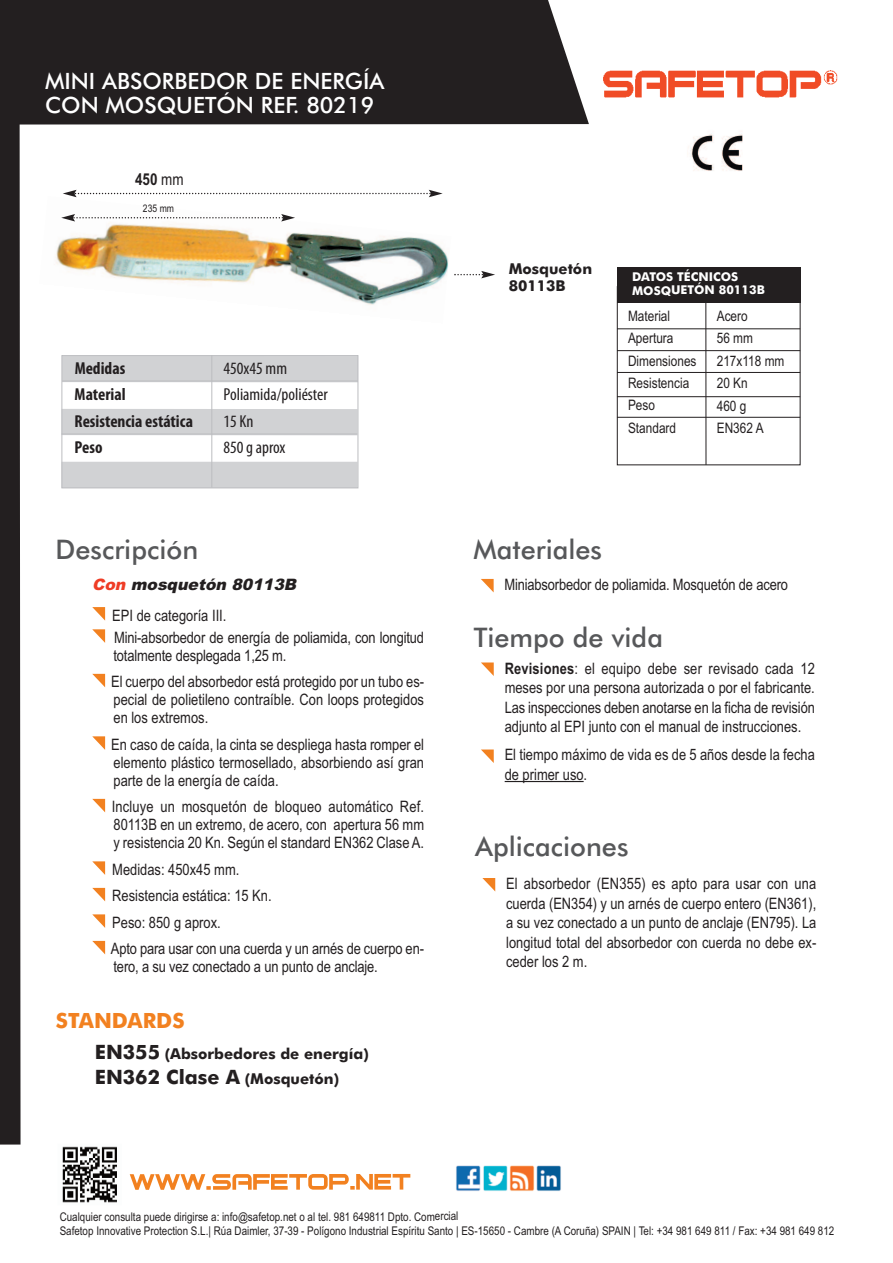
<style>
.page{position:relative;width:893px;height:1263px;background:#fff}
.page>*{position:absolute;margin:0;border:0;box-sizing:border-box;transform-origin:0 0}
.t1{font:500 27px "Futura BT";color:#57585a}
.t2{font:500 22.5px/24px "Futura BT";color:#fff}
.t3{font:700 21px "Futura BT";color:#f28120}
.t4{font:700 19.8px "Futura BT";color:#231f20}
.t5{font:condensed 17.4px/26.4px "Myriad Pro";color:#231f20}
.t6{font:700 condensed 17.4px/26.4px "Myriad Pro";color:#231f20}
.t7{font:700 16.35px "Arial Narrow";color:#231f20}
.t8{font:15.75px/19.5px "Arial Narrow";color:#231f20}
.t9{font:italic 900 15.75px "Arial";color:#231f20}
.t10{font:700 15px/16.5px "Futura BT";color:#231f20}
.t11{font:14.4px/22.4px "Arial Narrow";color:#231f20}
.t12{font:700 12.15px/13.6px "Futura BT";color:#fff}
.t13{font:12px/14.2px "Arial Narrow";color:#231f20}
.t14{font:10.5px "Arial Narrow";color:#231f20}
.s1{font-weight:400}
.s2{color:#ef3c25}
.s3{font-size:19.8px}
.s4{font-size:15px}
.s5{font-weight:700}
</style>
<div class="page">
<div style="left:21px;top:0;width:568px;height:125px;background:#231f20"></div>
<svg style="left:92px;top:607px;width:13px;height:14px"></svg>
<svg style="left:92px;top:629px;width:13px;height:14px"></svg>
<svg style="left:92px;top:941px;width:13px;height:13px"></svg>
<svg style="left:92px;top:674px;width:13px;height:13px"></svg>
<svg style="left:92px;top:799px;width:13px;height:13px"></svg>
<svg style="left:92px;top:861px;width:13px;height:14px"></svg>
<svg style="left:92px;top:888px;width:13px;height:13px"></svg>
<svg style="left:92px;top:914px;width:13px;height:14px"></svg>
<svg style="left:92px;top:736px;width:13px;height:14px"></svg>
<svg style="left:130px;top:1174px;width:280px;height:16px"></svg>
<img style="left:62px;top:1146px;width:55px;height:57px">
<img style="left:603px;top:70px;width:235px;height:28px">
<img style="left:456px;top:1165px;width:105px;height:26px">
<svg style="left:481px;top:579px;width:13px;height:13px"></svg>
<svg style="left:481px;top:662px;width:13px;height:14px"></svg>
<svg style="left:481px;top:749px;width:13px;height:14px"></svg>
<hr style="left:505px;top:781px;width:79px;height:1px;background:#231f20">
<svg style="left:482px;top:878px;width:13px;height:13px"></svg>
<div style="left:0;top:0;width:21px;height:1144px;background:#231f20"></div>
<img style="left:690px;top:133px;width:53px;height:38px">
<svg style="left:454px;top:271px;width:41px;height:7px"></svg>
<img style="left:56px;top:197px;width:393px;height:108px">
<div style="left:62px;top:356px;width:296px;height:26px;background:#d1d2d4"></div>
<div style="left:61px;top:462px;width:296px;height:26px;background:#d1d2d4"></div>
<div style="left:62px;top:409px;width:295px;height:26px;background:#d1d2d4"></div>
<div style="left:62px;top:355px;width:296px;height:133px;border:1px solid #bcbdc0"></div>
<hr style="left:62px;top:434px;width:295px;height:1px;background:#bcbdc0">
<hr style="left:62px;top:381px;width:296px;height:1px;background:#bcbdc0">
<hr style="left:211px;top:355px;width:1px;height:132px;background:#bcbdc0">
<svg style="left:63px;top:190px;width:380px;height:7px"></svg>
<svg style="left:61px;top:214px;width:234px;height:7px"></svg>
<div style="left:617px;top:286px;width:183px;height:179px;border:1px solid #231f20"></div>
<hr style="left:617px;top:328px;width:183px;height:1px;background:#231f20">
<hr style="left:617px;top:350px;width:183px;height:1px;background:#231f20">
<hr style="left:617px;top:372px;width:183px;height:1px;background:#231f20">
<hr style="left:617px;top:396px;width:183px;height:1px;background:#231f20">
<hr style="left:617px;top:417px;width:183px;height:1px;background:#231f20">
<hr style="left:705px;top:299px;width:1px;height:166px;background:#231f20">
<div style="left:617px;top:267px;width:183px;height:36px;background:#231f20"></div>
<h2 class="t2" style="left:45px;top:69px;width:341px">MINI ABSORBEDOR DE ENERGÍA<br>CON MOSQUETÓN REF. 80219</h2>
<p class="t7" style="left:135px;top:170px;width:50px">450 <span class="s1">mm</span></p>
<p class="t14" style="left:143px;top:202px;width:33px">235 mm</p>
<p class="t6" style="left:75px;top:356px;width:120px">Medidas<br>Material<br>Resistencia estática<br>Peso</p>
<p class="t5" style="left:224px;top:356px;width:106px">450x45 mm<br>Poliamida/poliéster<br>15 Kn<br>850 g aprox</p>
<p class="t10" style="left:509px;top:261px;width:85px">Mosquetón<br>80113B</p>
<p class="t12" style="left:632px;top:270px;width:134px">DATOS TÉCNICOS<br>MOSQUETÓN 80113B</p>
<p class="t11" style="left:628px;top:305px;width:70px">Material<br>Apertura<br>Dimensiones<br>Resistencia<br>Peso<br>Standard</p>
<p class="t11" style="left:717px;top:305px;width:69px">Acero<br>56 mm<br>217x118 mm<br>20 Kn<br>460 g<br>EN362 A</p>
<h1 class="t1" style="left:56px;top:534px;width:144px">Descripción</h1>
<h1 class="t1" style="left:474px;top:533px;width:130px">Materiales</h1>
<p class="t9" style="left:92px;top:575px;width:210px"><span class="s2">Con</span> mosquetón 80113B</p>
<p class="t8" style="left:112px;top:604px;width:313px;line-height:22.2px">EPI de categoría III.<br>Mini-absorbedor de energía de poliamida, con longitud</p>
<p class="t8" style="left:111px;top:642px;width:314px;line-height:26.5px">totalmente desplegada 1,25 m.<br>El cuerpo del absorbedor está protegido por un tubo es-</p>
<p class="t8" style="left:113px;top:691px;width:312px;line-height:18px">pecial de polietileno contraíble. Con loops protegidos en los extremos.</p>
<p class="t8" style="left:111px;top:735px;width:314px;line-height:18px;text-align:justify">En caso de caída, la cinta se despliega hasta romper el elemento plástico termosellado, absorbiendo así gran parte de la energía de caída.</p>
<p class="t8" style="left:112px;top:798px;width:314px;line-height:18px;text-align:justify">Incluye un mosquetón de bloqueo automático Ref.<br>80113B en un extremo, de acero, con apertura 56 mm y resistencia 20 Kn. Según el standard EN362 Clase A.</p>
<p class="t8" style="left:111px;top:856px;width:314px;line-height:26.5px">Medidas: 450x45 mm.<br>Resistencia estática: 15 Kn.<br>Peso: 850 g aprox.<br>Apto para usar con una cuerda y un arnés de cuerpo en-</p>
<p class="t8" style="left:114px;top:957px;width:266px">tero, a su vez conectado a un punto de anclaje.</p>
<h3 class="t3" style="left:56px;top:1008px;width:130px">STANDARDS</h3>
<p class="t10" style="left:95px;top:1045px;width:276px"><span class="s3">EN355</span> (Absorbedores de energía)</p>
<p class="t4" style="left:95px;top:1066px;width:246px">EN362 Clase A <span class="s4">(Mosquetón)</span></p>
<p class="t8" style="left:504px;top:574px;width:285px">Miniabsorbedor de poliamida. Mosquetón de acero</p>
<h1 class="t1" style="left:474px;top:622px;width:191px">Tiempo de vida</h1>
<p class="t8" style="left:505px;top:658px;width:312px;text-align:justify"><span class="s5">Revisiones</span>: el equipo debe ser revisado cada 12 meses por una persona autorizada o por el fabricante.<br>Las inspecciones deben anotarse en la ficha de revisión adjunto al EPI junto con el manual de instrucciones.</p>
<p class="t8" style="left:505px;top:745px;width:312px">El tiempo máximo de vida es de 5 años desde la fecha de primer uso.</p>
<h1 class="t1" style="left:475px;top:831px;width:155px">Aplicaciones</h1>
<p class="t8" style="left:506px;top:874px;width:312px;text-align:justify">El absorbedor (EN355) es apto para usar con una cuerda (EN354) y un arnés de cuerpo entero (EN361), a su vez conectado a un punto de anclaje (EN795). La longitud total del absorbedor con cuerda no debe ex&shy;ceder los 2 m.</p>
<p class="t13" style="left:60px;top:1209px;width:776px">Cualquier consulta puede dirigirse a: info@safetop.net o al tel. 981 649811 Dpto. Comercial<br>Safetop Innovative Protection S.L.| Rúa Daimler, 37-39 - Polígono Industrial Espíritu Santo | ES-15650 - Cambre (A Coruña) SPAIN | Tel: +34 981 649 811 / Fax: +34 981 649 812</p>
</div>
